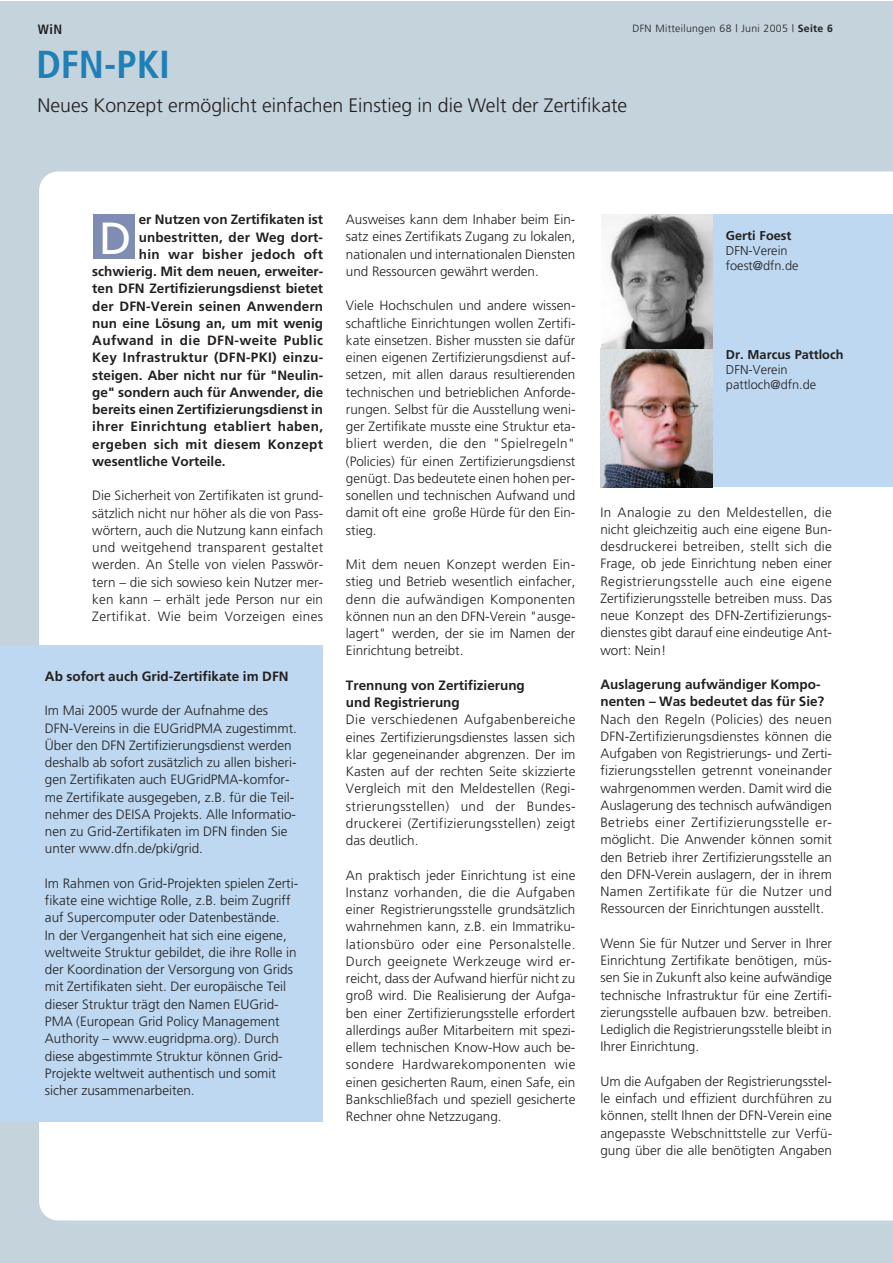
<style>
.page{position:relative;width:893px;height:1263px;background:#fff}
.page>*{position:absolute;margin:0;border:0;box-sizing:border-box;transform-origin:0 0}
.t1{font:45px "Frutiger";color:#fff}
.t2{font:700 condensed 39px "Frutiger";color:#1e80b7}
.t3{font:300 19.5px "Frutiger";color:#231f20}
.t4{font:300 13.5px/17.2px "Frutiger";color:#231f20;text-align:justify}
.t5{font:700 13.5px/17.2px "Frutiger";color:#231f20}
.t6{font:700 13.5px "Frutiger";letter-spacing:.03em;color:#231f20}
.t7{font:700 13.5px "Frutiger";letter-spacing:.025em;color:#231f20}
.t8{font:700 condensed 13.5px "Frutiger";color:#231f20}
.t9{font:300 12.75px/15px "Frutiger";color:#231f20}
.t10{font:700 12.75px "Frutiger";color:#231f20}
.t11{font:300 10.5px "Frutiger";letter-spacing:.03em;color:#231f20}
.s1{font-weight:700}
</style>
<div class="page">
<div style="left:0;top:1px;width:892px;height:1262px;background:#c4d3dc"></div>
<div style="left:39px;top:171px;width:853px;height:1049px;background:#fff"></div>
<div style="left:93px;top:214px;width:41px;height:45px;background:#7f8cb4"></div>
<div style="left:0;top:645px;width:323px;height:477px;background:#bdd8f0"></div>
<div style="left:712px;top:215px;width:180px;height:272px;background:#bdd8f0"></div>
<img style="left:601px;top:348px;width:112px;height:139px">
<svg style="left:601px;top:215px;width:112px;height:133px;background:#919191"></svg>
<p class="t8" style="left:38px;top:24px;width:26px">WiN</p>
<p class="t11" style="left:632px;top:24px;width:202px">DFN Mitteilungen 68 | Juni 2005 | <span class="s1">Seite 6</span></p>
<h2 class="t2" style="left:36px;top:49px;width:135px">DFN-PKI</h2>
<h3 class="t3" style="left:37px;top:97px;width:591px">Neues Konzept ermöglicht einfachen Einstieg in die Welt der Zertifikate</h3>
<p class="t5" style="left:139px;top:212px;width:186px">er Nutzen von Zertifikaten ist</p>
<p class="t5" style="left:139px;top:229px;width:186px">unbestritten, der Weg dort-</p>
<p class="t6" style="left:139px;top:249px;width:186px">hin war bisher jedoch oft</p>
<p class="t5" style="left:92px;top:264px;width:232px">schwierig. Mit dem neuen, erweiter-</p>
<p class="t5" style="left:92px;top:281px;width:232px">ten DFN Zertifizierungsdienst bietet</p>
<p class="t5" style="left:92px;top:298px;width:232px">der DFN-Verein seinen Anwendern</p>
<p class="t5" style="left:92px;top:316px;width:232px">nun eine Lösung an, um mit wenig</p>
<p class="t6" style="left:92px;top:335px;width:232px">Aufwand in die DFN-weite Public</p>
<p class="t7" style="left:92px;top:352px;width:233px">Key Infrastruktur (DFN-PKI) einzu-</p>
<p class="t5" style="left:92px;top:367px;width:232px">steigen. Aber nicht nur für "Neulin-</p>
<p class="t5" style="left:92px;top:385px;width:232px">ge" sondern auch für Anwender, die</p>
<p class="t5" style="left:92px;top:402px;width:232px">bereits einen Zertifizierungsdienst in</p>
<p class="t6" style="left:92px;top:421px;width:232px">ihrer Einrichtung etabliert haben,</p>
<p class="t6" style="left:92px;top:438px;width:232px">ergeben sich mit diesem Konzept</p>
<p class="t5" style="left:92px;top:454px;width:135px">wesentliche Vorteile.</p>
<p class="t4" style="left:92px;top:488px;width:233px">Die Sicherheit von Zertifikaten ist grund&shy;sätzlich nicht nur höher als die von Pass&shy;wörtern, auch die Nutzung kann einfach und weitgehend transparent gestaltet werden. An Stelle von vielen Passwör&shy;tern – die sich sowieso kein Nutzer mer&shy;ken kann – erhält jede Person nur ein Zertifikat. Wie beim Vorzeigen eines</p>
<h1 class="t1" style="left:99px;top:220px;width:34px">D</h1>
<p class="t5" style="left:45px;top:669px;width:245px">Ab sofort auch Grid-Zertifikate im DFN</p>
<p class="t4" style="left:45px;top:703px;width:253px;text-align:left">Im Mai 2005 wurde der Aufnahme des DFN-Vereins in die EUGridPMA zugestimmt.<br>Über den DFN Zertifizierungsdienst werden deshalb ab sofort zusätzlich zu allen bisheri&shy;gen Zertifikaten auch EUGridPMA-komfor&shy;me Zertifikate ausgegeben, z.B. für die Teil&shy;nehmer des DEISA Projekts. Alle Informatio&shy;nen zu Grid-Zertifikaten im DFN finden Sie unter www.dfn.de/pki/grid.</p>
<p class="t4" style="left:45px;top:876px;width:255px;text-align:left">Im Rahmen von Grid-Projekten spielen Zerti&shy;fikate eine wichtige Rolle, z.B. beim Zugriff auf Supercomputer oder Datenbestände.<br>In der Vergangenheit hat sich eine eigene, weltweite Struktur gebildet, die ihre Rolle in der Koordination der Versorgung von Grids mit Zertifikaten sieht. Der europäische Teil dieser Struktur trägt den Namen EUGrid-PMA (European Grid Policy Management Authority – www.eugridpma.org). Durch diese abgestimmte Struktur können Grid-Projekte weltweit authentisch und somit sicher zusammenarbeiten.</p>
<p class="t4" style="left:346px;top:212px;width:231px">Ausweises kann dem Inhaber beim Ein&shy;satz eines Zertifikats Zugang zu lokalen, nationalen und internationalen Diensten und Ressourcen gewährt werden.</p>
<p class="t4" style="left:346px;top:298px;width:231px">Viele Hochschulen und andere wissen&shy;schaftliche Einrichtungen wollen Zertifi&shy;kate einsetzen. Bisher mussten sie dafür einen eigenen Zertifizierungsdienst auf&shy;setzen, mit allen daraus resultierenden technischen und betrieblichen Anforde&shy;rungen. Selbst für die Ausstellung weni&shy;ger Zertifikate musste eine Struktur eta&shy;bliert werden, die den "Spielregeln" (Policies) für einen Zertifizierungsdienst genügt. Das bedeutete einen hohen per&shy;sonellen und technischen Aufwand und damit oft eine große Hürde für den Ein&shy;stieg.</p>
<p class="t4" style="left:346px;top:557px;width:231px">Mit dem neuen Konzept werden Ein&shy;stieg und Betrieb wesentlich einfacher, denn die aufwändigen Komponenten können nun an den DFN-Verein "ausge&shy;lagert" werden, der sie im Namen der Einrichtung betreibt.</p>
<p class="t5" style="left:346px;top:678px;width:180px">Trennung von Zertifizierung und Registrierung</p>
<p class="t4" style="left:346px;top:712px;width:231px">Die verschiedenen Aufgabenbereiche eines Zertifizierungsdienstes lassen sich klar gegeneinander abgrenzen. Der im Kasten auf der rechten Seite skizzierte Vergleich mit den Meldestellen (Regi&shy;strierungsstellen) und der Bundes&shy;druckerei (Zertifizierungsstellen) zeigt das deutlich.</p>
<p class="t4" style="left:346px;top:867px;width:231px">An praktisch jeder Einrichtung ist eine Instanz vorhanden, die die Aufgaben einer Registrierungsstelle grundsätzlich wahrnehmen kann, z.B. ein Immatriku&shy;lationsbüro oder eine Personalstelle.<br>Durch geeignete Werkzeuge wird er&shy;reicht, dass der Aufwand hierfür nicht zu groß wird. Die Realisierung der Aufga&shy;ben einer Zertifizierungsstelle erfordert allerdings außer Mitarbeitern mit spezi&shy;ellem technischen Know-How auch be&shy;sondere Hardwarekomponenten wie einen gesicherten Raum, einen Safe, ein Bankschließfach und speziell gesicherte Rechner ohne Netzzugang.</p>
<p class="t10" style="left:726px;top:230px;width:67px">Gerti Foest</p>
<p class="t9" style="left:726px;top:244px;width:74px">DFN-Verein foest@dfn.de</p>
<p class="t10" style="left:726px;top:349px;width:119px">Dr. Marcus Pattloch</p>
<p class="t9" style="left:726px;top:363px;width:92px">DFN-Verein pattloch@dfn.de</p>
<p class="t4" style="left:600px;top:504px;width:233px">In Analogie zu den Meldestellen, die nicht gleichzeitig auch eine eigene Bun&shy;desdruckerei betreiben, stellt sich die Frage, ob jede Einrichtung neben einer Registrierungsstelle auch eine eigene Zertifizierungsstelle betreiben muss. Das neue Konzept des DFN-Zertifizierungs&shy;dienstes gibt darauf eine eindeutige Ant&shy;wort: Nein!</p>
<p class="t5" style="left:600px;top:677px;width:225px">Auslagerung aufwändiger Kompo&shy;nenten – Was bedeutet das für Sie?</p>
<p class="t4" style="left:600px;top:711px;width:233px">Nach den Regeln (Policies) des neuen DFN-Zertifizierungsdienstes können die Aufgaben von Registrierungs- und Zerti&shy;fizierungsstellen getrennt voneinander wahrgenommen werden. Damit wird die Auslagerung des technisch aufwändigen Betriebs einer Zertifizierungsstelle er&shy;möglicht. Die Anwender können somit den Betrieb ihrer Zertifizierungsstelle an den DFN-Verein auslagern, der in ihrem Namen Zertifikate für die Nutzer und Ressourcen der Einrichtungen ausstellt.</p>
<p class="t4" style="left:600px;top:936px;width:233px">Wenn Sie für Nutzer und Server in Ihrer Einrichtung Zertifikate benötigen, müs&shy;sen Sie in Zukunft also keine aufwändige technische Infrastruktur für eine Zertifi&shy;zierungsstelle aufbauen bzw. betreiben.<br>Lediglich die Registrierungsstelle bleibt in Ihrer Einrichtung.</p>
<p class="t4" style="left:600px;top:1074px;width:233px">Um die Aufgaben der Registrierungsstel&shy;le einfach und effizient durchführen zu können, stellt Ihnen der DFN-Verein eine angepasste Webschnittstelle zur Verfü&shy;gung über die alle benötigten Angaben</p>
</div>
